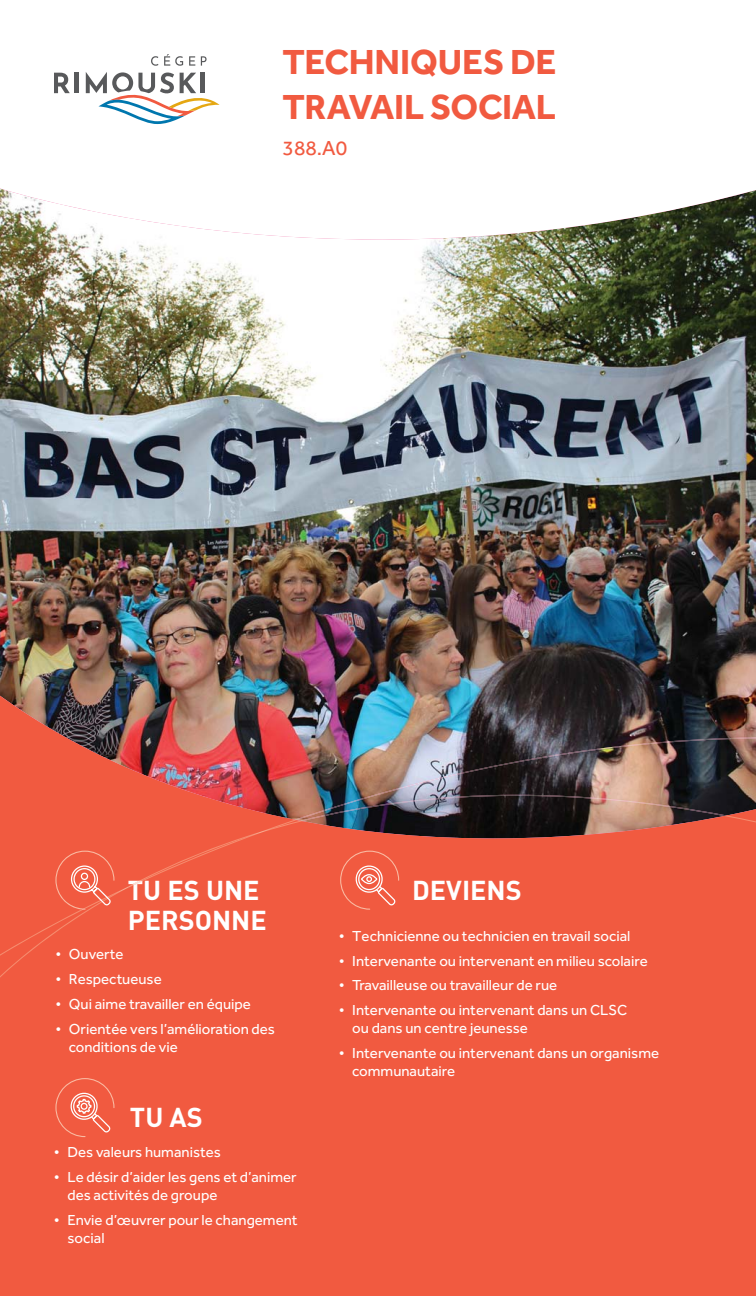
<style>
.page{position:relative;width:756px;height:1296px;background:#fff}
.page>*{position:absolute;margin:0;border:0;box-sizing:border-box;transform-origin:0 0}
.t1{font:700 36px/45px "Effra";letter-spacing:-.01em;color:#f15a40}
.t2{font:700 27px "DIN";color:#fff}
.t3{font:21px "Effra";color:#f15a40}
.t4{font:15px/18px "Effra";color:#fff}
</style>
<div class="page">
<div style="left:0;top:672px;width:756px;height:624px;background:#f15a40"></div>
<hr style="left:75px;top:73px;width:4px;height:20px;background:#58595b">
<svg style="left:54px;top:73px;width:16px;height:20px"></svg>
<svg style="left:86px;top:54px;width:134px;height:70px"></svg>
<svg style="left:55px;top:1078px;width:60px;height:59px"></svg>
<img style="left:0;top:189px;width:756px;height:626px">
<img style="left:295px;top:737px;width:461px;height:78px">
<img style="left:300px;top:795px;width:427px;height:20px">
<svg style="left:0;top:815px;width:756px;height:163px"></svg>
<h1 class="t1" style="left:283px;top:44px;width:275px">TECHNIQUES DE<br>TRAVAIL SOCIAL</h1>
<h3 class="t3" style="left:283px;top:141px;width:66px">388.A0</h3>
<h2 class="t2" style="left:128px;top:880px;width:133px">TU ES UNE</h2>
<h2 class="t2" style="left:412px;top:880px;width:111px">DEVIENS</h2>
<h2 class="t2" style="left:128px;top:910px;width:141px">PERSONNE</h2>
<p class="t4" style="left:339px;top:928px;width:293px">• Technicienne ou technicien en travail social</p>
<p class="t4" style="left:339px;top:953px;width:311px">• Intervenante ou intervenant en milieu scolaire</p>
<p class="t4" style="left:339px;top:978px;width:220px">• Travailleuse ou travailleur de rue</p>
<p class="t4" style="left:352px;top:1003px;width:277px;text-indent:-14px">• Intervenante ou intervenant dans un CLSC ou dans un centre jeunesse</p>
<p class="t4" style="left:352px;top:1045px;width:308px;text-indent:-14px">• Intervenante ou intervenant dans un organisme communautaire</p>
<p class="t4" style="left:55px;top:947px;width:70px">• Ouverte</p>
<p class="t4" style="left:55px;top:972px;width:108px">• Respectueuse</p>
<p class="t4" style="left:55px;top:996px;width:197px">• Qui aime travailler en équipe</p>
<p class="t4" style="left:69px;top:1021px;width:208px;text-indent:-14px">• Orientée vers l’amélioration des conditions de vie</p>
<h2 class="t2" style="left:130px;top:1108px;width:74px">TU AS</h2>
<p class="t4" style="left:54px;top:1145px;width:168px">• Des valeurs humanistes</p>
<p class="t4" style="left:67px;top:1170px;width:231px;text-indent:-14px">• Le désir d’aider les gens et d’animer des activités de groupe</p>
<p class="t4" style="left:67px;top:1212px;width:232px;text-indent:-14px">• Envie d’œuvrer pour le changement social</p>
</div>
